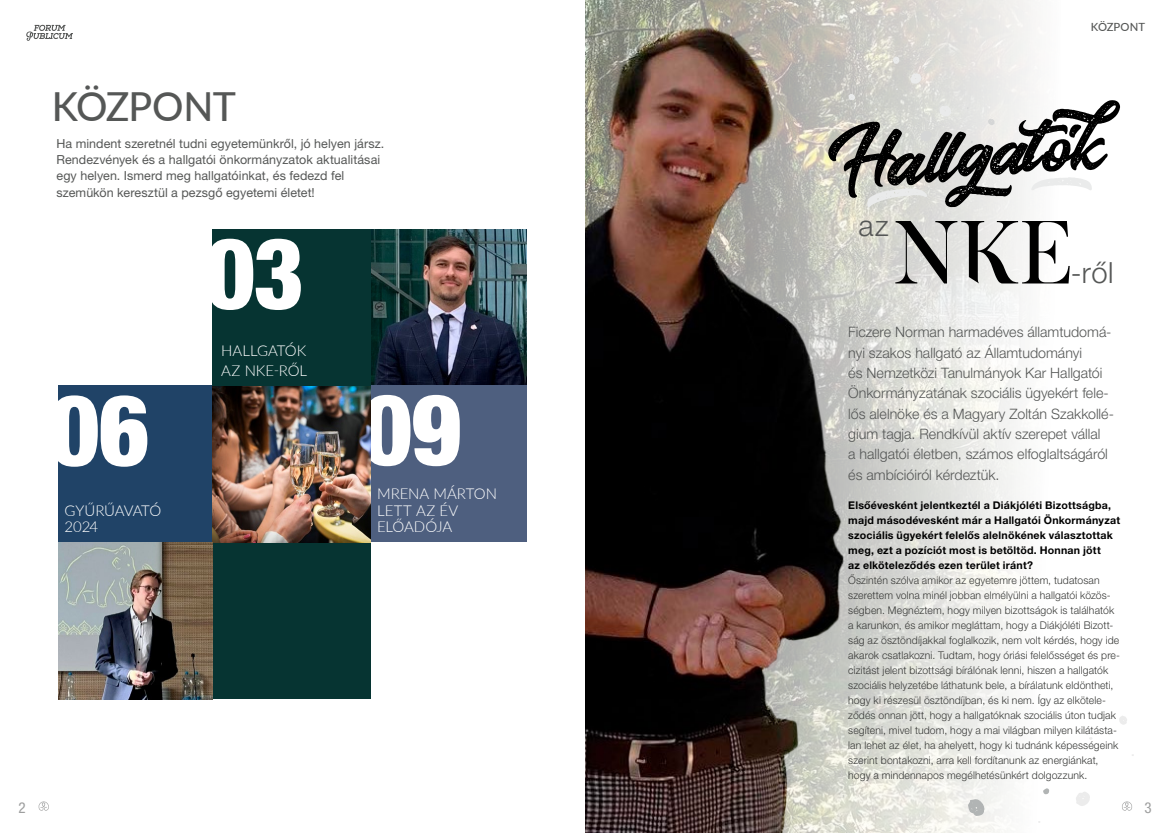
<style>
.page{position:relative;width:1170px;height:833px;background:#fff}
.page>*{position:absolute;margin:0;border:0;box-sizing:border-box;transform-origin:0 0}
.t1{font:900 condensed 98.75px "Helvetica Neue LT Pro";color:#fff}
.t2{font:85.5px "Exodus Demo Sa";color:#000}
.t3{font:500 40px "Lato";letter-spacing:-.02em;color:#555756}
.t4{font:300 29.25px "Helvetica Neue LT Pro";color:#555756}
.t5{font:300 15px/16.2px "Lato";letter-spacing:-.005em;color:#fff}
.t6{font:condensed 15px "Helvetica Neue LT Pro";color:#9d9e9e}
.t7{font:300 14.38px/20.4px "Helvetica Neue LT Pro";color:#555756}
.t8{font:12.5px/16.2px "Helvetica Neue LT Pro";letter-spacing:.005em;color:#555756}
.t9{font:500 11.25px "Lato";color:#555756}
.t10{font:300 10.62px/15px "Helvetica Neue LT Pro";letter-spacing:.015em;color:#383937}
.t11{font:700 10.62px/15px "Helvetica Neue LT Pro";letter-spacing:.02em;color:#000}
</style>
<div class="page">
<img style="left:585px;top:0;width:465px;height:833px">
<svg style="left:38px;top:801px;width:11px;height:10px"></svg>
<svg style="left:1122px;top:801px;width:10px;height:10px"></svg>
<svg style="left:26px;top:25px;width:47px;height:16px"></svg>
<div style="left:212px;top:542px;width:158px;height:157px;background:#063432"></div>
<svg style="left:1119px;top:716px;width:8px;height:8px"></svg>
<svg style="left:1076px;top:792px;width:13px;height:14px"></svg>
<svg style="left:1042px;top:788px;width:7px;height:6px"></svg>
<svg style="left:967px;top:799px;width:17px;height:17px"></svg>
<svg style="left:828px;top:56px;width:291px;height:151px"></svg>
<img style="left:370px;top:229px;width:157px;height:157px">
<div style="left:370px;top:386px;width:157px;height:156px;background:#4e5f7f"></div>
<img style="left:212px;top:386px;width:158px;height:156px">
<img style="left:58px;top:542px;width:154px;height:157px">
<div style="left:212px;top:229px;width:158px;height:157px;background:#063432"></div>
<div style="left:57px;top:386px;width:155px;height:156px;background:#204367"></div>
<h3 class="t3" style="left:52px;top:78px;width:186px">KÖZPONT</h3>
<p class="t8" style="left:56px;top:135px;width:329px">Ha mindent szeretnél tudni egyetemünkről, jó helyen jársz.<br>Rendezvények és a hallgatói önkormányzatok aktualitásai egy helyen. Ismerd meg hallgatóinkat, és fedezd fel szemükön keresztül a pezsgő egyetemi életet!</p>
<h1 class="t1" style="left:205px;top:213px;width:101px">03</h1>
<h1 class="t1" style="left:49px;top:369px;width:101px">06</h1>
<h3 class="t5" style="left:64px;top:502px;width:98px">GYŰRŰAVATÓ<br>2024</h3>
<h3 class="t5" style="left:221px;top:340px;width:87px;line-height:20px">HALLGATÓK<br>AZ NKE-RŐL</h3>
<h1 class="t1" style="left:362px;top:369px;width:101px">09</h1>
<h3 class="t5" style="left:377px;top:485px;width:121px">MRENA MÁRTON<br>LETT AZ ÉV<br>ELŐADÓJA</h3>
<h3 class="t6" style="left:19px;top:798px;width:9px">2</h3>
<p class="t9" style="left:1090px;top:19px;width:56px">KÖZPONT</p>
<h3 class="t4" style="left:858px;top:208px;width:31px">az</h3>
<h2 class="t2" style="left:892px;top:206px;width:181px">NKE</h2>
<h3 class="t4" style="left:1070px;top:255px;width:44px">-ről</h3>
<p class="t7" style="left:848px;top:322px;width:267px">Ficzere Norman harmadéves államtudomá&shy;nyi szakos hallgató az Államtudományi<br>és Nemzetközi Tanulmányok Kar Hallgatói Önkormányzatának szociális ügyekért fele&shy;lős alelnöke és a Magyary Zoltán Szakkollé&shy;gium tagja. Rendkívül aktív szerepet vállal<br>a hallgatói életben, számos elfoglaltságáról</p>
<h3 class="t7" style="left:848px;top:464px;width:153px">és ambícióiról kérdeztük.</h3>
<p class="t11" style="left:848px;top:497px;width:273px">Elsőévesként jelentkeztél a Diákjóléti Bizottságba, majd másodévesként már a Hallgatói Önkormányzat szociális ügyekért felelős alelnökének választottak meg, ezt a pozíciót most is betöltöd. Honnan jött<br>az elköteleződés ezen terület iránt?</p>
<p class="t10" style="left:848px;top:572px;width:273px">Őszintén szólva amikor az egyetemre jöttem, tudatosan szerettem volna minél jobban elmélyülni a hallgatói közös&shy;ségben. Megnéztem, hogy milyen bizottságok is találhatók a karunkon, és amikor megláttam, hogy a Diákjóléti Bizott&shy;ság az ösztöndíjakkal foglalkozik, nem volt kérdés, hogy ide akarok csatlakozni. Tudtam, hogy óriási felelősséget és pre&shy;cizitást jelent bizottsági bírálónak lenni, hiszen a hallgatók szociális helyzetébe láthatunk bele, a bírálatunk eldöntheti, hogy ki részesül ösztöndíjban, és ki nem. Így az elkötele&shy;ződés onnan jött, hogy a hallgatóknak szociális úton tudjak segíteni, mivel tudom, hogy a mai világban milyen kilátásta&shy;lan lehet az élet, ha ahelyett, hogy ki tudnánk képességeink szerint bontakozni, arra kell fordítanunk az energiánkat, hogy a mindennapos megélhetésünkért dolgozzunk.</p>
<h3 class="t6" style="left:1144px;top:798px;width:9px">3</h3>
</div>
